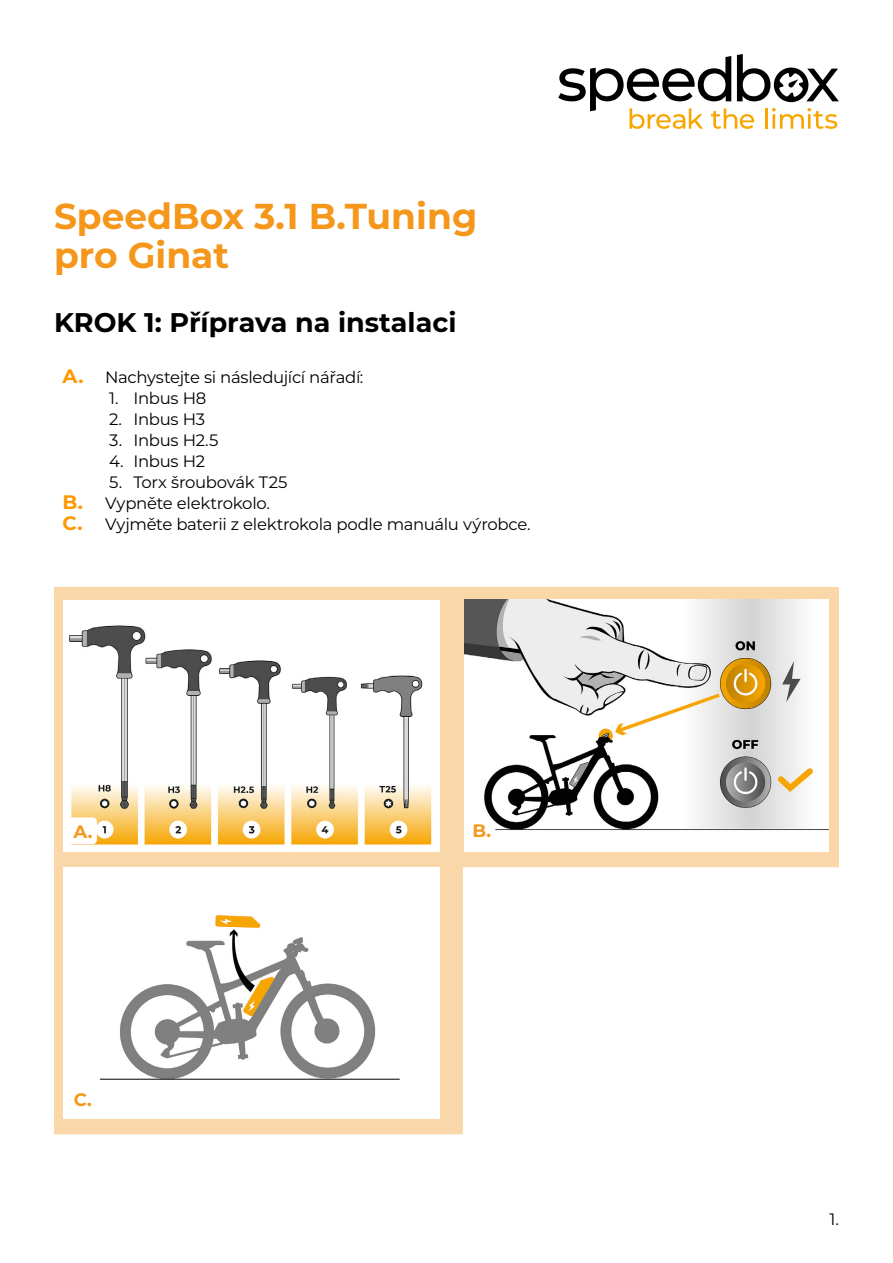
<style>
.page{position:relative;width:893px;height:1263px;background:#fff}
.page>*{position:absolute;margin:0;border:0;box-sizing:border-box;transform-origin:0 0}
.t1{font:700 36px "Montserrat";color:#f4971a}
.t2{font:700 27px "Montserrat";color:#000}
.t3{font:700 18px "Montserrat";color:#f4971a}
.t4{font:16.5px "Montserrat";letter-spacing:-.02em;color:#000}
.s1{font-weight:700;font-size:19.5px;color:#f90}
</style>
<div class="page">
<svg style="left:558px;top:54px;width:281px;height:75px"></svg>
<svg style="left:54px;top:587px;width:785px;height:547px"></svg>
<img style="left:63px;top:601px;width:377px;height:251px">
<img style="left:464px;top:600px;width:365px;height:251px">
<img style="left:63px;top:867px;width:377px;height:251px">
<div style="left:67px;top:817px;width:30px;height:27px;background:#fff;border-radius:4px"></div>
<p class="t1" style="left:54px;top:190px;width:425px">SpeedBox 3.1 B.Tuning</p>
<p class="t1" style="left:54px;top:229px;width:177px">pro Ginat</p>
<p class="t2" style="left:54px;top:303px;width:404px">KROK 1: Příprava na instalaci</p>
<p class="t4" style="left:63px;top:366px;width:302px"><span class="s1">A.</span> Nachystejte si následující nářadí:</p>
<p class="t4" style="left:109px;top:387px;width:99px">1. Inbus H8</p>
<p class="t4" style="left:109px;top:408px;width:97px">2. Inbus H3</p>
<p class="t4" style="left:109px;top:429px;width:111px">3. Inbus H2.5</p>
<p class="t4" style="left:109px;top:450px;width:97px">4. Inbus H2</p>
<p class="t4" style="left:109px;top:471px;width:180px">5. Torx šroubovák T25</p>
<p class="t4" style="left:63px;top:492px;width:209px"><span class="s1">B.</span> Vypněte elektrokolo.</p>
<p class="t4" style="left:63px;top:513px;width:470px"><span class="s1">C.</span> Vyjměte baterii z elektrokola podle manuálu výrobce.</p>
<p class="t3" style="left:73px;top:818px;width:21px">A.</p>
<p class="t3" style="left:74px;top:1087px;width:20px">C.</p>
<p class="t3" style="left:473px;top:818px;width:20px">B.</p>
<p class="t4" style="left:829px;top:1207px;width:11px">1.</p>
</div>
